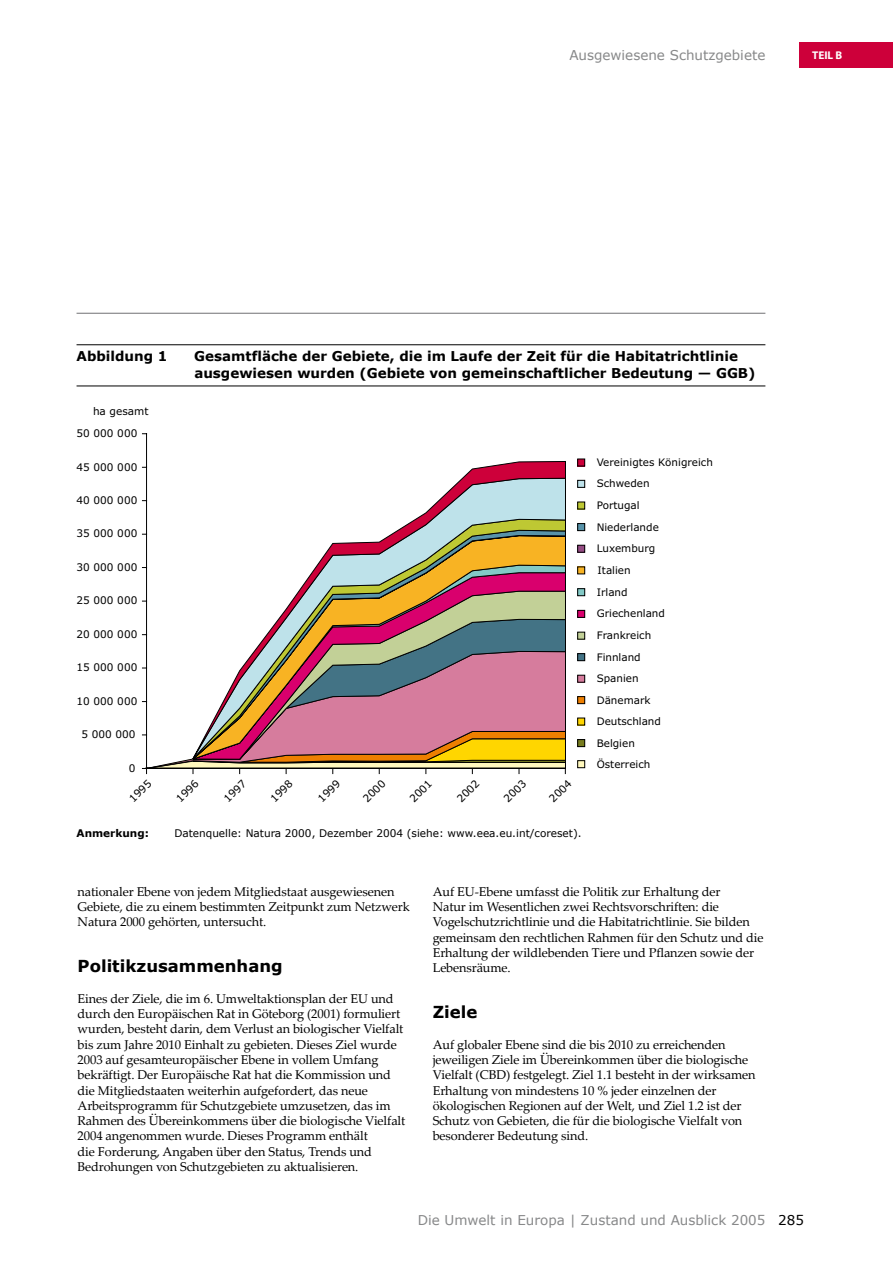
<style>
.page{position:relative;width:893px;height:1263px;background:#fff}
.page>*{position:absolute;margin:0;border:0;box-sizing:border-box;transform-origin:0 0}
.t1{font:700 16.5px "Verdana";color:#000}
.t2{font:700 13.5px/16.5px "Verdana";color:#000}
.t3{font:13.5px "Verdana";color:#878889}
.t4{font:12.75px/15.3px "Palatino Linotype";letter-spacing:-.01em;color:#000}
.t5{font:700 11.25px "Myriad";color:#fff}
.t6{font:10.5px "Verdana";color:#000}
.t7{font:700 10.5px "Verdana";color:#000}
.t8{font:10.35px/21.6px "Verdana";color:#000}
.s1{color:#000}
</style>
<div class="page">
<div style="left:799px;top:43px;width:94px;height:25px;background:#cd003a"></div>
<hr style="left:77px;top:313px;width:688px;height:1px;background:#707173">
<hr style="left:77px;top:344px;width:688px;height:1px;background:#000">
<hr style="left:77px;top:386px;width:688px;height:1px;background:#000">
<svg style="left:207px;top:461px;width:359px;height:270px"></svg>
<hr style="left:146px;top:434px;width:1px;height:334px;background:#000">
<svg style="left:142px;top:731px;width:424px;height:42px"></svg>
<div style="left:578px;top:459px;width:7px;height:7px;background:#cd003a"></div>
<div style="left:577px;top:459px;width:8px;height:7px;border:1px solid #000"></div>
<div style="left:578px;top:480px;width:7px;height:7px;background:#bee2ea"></div>
<div style="left:577px;top:480px;width:8px;height:8px;border:1px solid #000"></div>
<div style="left:578px;top:502px;width:7px;height:7px;background:#bec833"></div>
<div style="left:577px;top:502px;width:8px;height:7px;border:1px solid #000"></div>
<div style="left:578px;top:524px;width:7px;height:7px;background:#5893a9"></div>
<div style="left:577px;top:523px;width:8px;height:8px;border:1px solid #000"></div>
<div style="left:578px;top:545px;width:7px;height:7px;background:#954c84"></div>
<div style="left:577px;top:545px;width:8px;height:7px;border:1px solid #000"></div>
<div style="left:578px;top:567px;width:7px;height:7px;background:#f8b323"></div>
<div style="left:577px;top:567px;width:8px;height:7px;border:1px solid #000"></div>
<div style="left:578px;top:589px;width:7px;height:7px;background:#83c9c6"></div>
<div style="left:577px;top:588px;width:8px;height:8px;border:1px solid #000"></div>
<div style="left:578px;top:610px;width:7px;height:7px;background:#d9006d"></div>
<div style="left:577px;top:610px;width:8px;height:8px;border:1px solid #000"></div>
<div style="left:578px;top:632px;width:7px;height:7px;background:#c2d097"></div>
<div style="left:577px;top:632px;width:8px;height:7px;border:1px solid #000"></div>
<div style="left:578px;top:654px;width:7px;height:7px;background:#437385"></div>
<div style="left:577px;top:653px;width:8px;height:8px;border:1px solid #000"></div>
<div style="left:578px;top:675px;width:7px;height:7px;background:#d67c9d"></div>
<div style="left:577px;top:675px;width:8px;height:7px;border:1px solid #000"></div>
<div style="left:578px;top:697px;width:7px;height:7px;background:#ee7f00"></div>
<div style="left:577px;top:696px;width:8px;height:8px;border:1px solid #000"></div>
<div style="left:578px;top:718px;width:7px;height:7px;background:#ffd600"></div>
<div style="left:577px;top:718px;width:8px;height:7px;border:1px solid #000"></div>
<div style="left:578px;top:739px;width:7px;height:8px;background:#777c1f"></div>
<div style="left:577px;top:739px;width:8px;height:8px;border:1px solid #000"></div>
<div style="left:578px;top:761px;width:7px;height:7px;background:#fff8bd"></div>
<div style="left:577px;top:760px;width:8px;height:8px;border:1px solid #000"></div>
<p class="t3" style="left:569px;top:46px;width:198px">Ausgewiesene Schutzgebiete</p>
<p class="t5" style="left:812px;top:50px;width:32px">TEIL B</p>
<p class="t2" style="left:77px;top:348px;width:92px">Abbildung 1</p>
<p class="t2" style="left:194px;top:348px;width:563px">Gesamtfläche der Gebiete, die im Laufe der Zeit für die Habitatrichtlinie ausgewiesen wurden (Gebiete von gemeinschaftlicher Bedeutung — GGB)</p>
<p class="t6" style="left:93px;top:405px;width:57px">ha gesamt</p>
<p class="t6" style="left:77px;top:426px;width:62px">50 000 000</p>
<p class="t6" style="left:77px;top:460px;width:62px">45 000 000</p>
<p class="t6" style="left:77px;top:493px;width:62px">40 000 000</p>
<p class="t6" style="left:77px;top:527px;width:62px">35 000 000</p>
<p class="t6" style="left:77px;top:560px;width:62px">30 000 000</p>
<p class="t6" style="left:77px;top:594px;width:62px">25 000 000</p>
<p class="t6" style="left:77px;top:627px;width:62px">20 000 000</p>
<p class="t6" style="left:77px;top:661px;width:62px">15 000 000</p>
<p class="t6" style="left:77px;top:694px;width:62px">10 000 000</p>
<p class="t6" style="left:81px;top:728px;width:56px">5 000 000</p>
<p class="t6" style="left:129px;top:761px;width:8px">0</p>
<p class="t6" style="left:126px;top:796px;width:28px;rotate:-45deg">1995</p>
<p class="t6" style="left:173px;top:796px;width:28px;rotate:-45deg">1996</p>
<p class="t6" style="left:221px;top:796px;width:28px;rotate:-45deg">1997</p>
<p class="t6" style="left:267px;top:796px;width:28px;rotate:-45deg">1998</p>
<p class="t6" style="left:315px;top:796px;width:28px;rotate:-45deg">1999</p>
<p class="t6" style="left:360px;top:796px;width:28px;rotate:-45deg">2000</p>
<p class="t6" style="left:407px;top:796px;width:28px;rotate:-45deg">2001</p>
<p class="t6" style="left:454px;top:796px;width:28px;rotate:-45deg">2002</p>
<p class="t6" style="left:501px;top:796px;width:28px;rotate:-45deg">2003</p>
<p class="t6" style="left:546px;top:796px;width:28px;rotate:-45deg">2004</p>
<p class="t7" style="left:77px;top:827px;width:74px">Anmerkung:</p>
<p class="t6" style="left:174px;top:827px;width:409px">Datenquelle: Natura 2000, Dezember 2004 (siehe: www.eea.eu.int/coreset).</p>
<p class="t8" style="left:597px;top:451px;width:118px">Vereinigtes Königreich<br>Schweden<br>Portugal<br>Niederlande<br>Luxemburg<br>Italien<br>Irland<br>Griechenland<br>Frankreich<br>Finnland<br>Spanien<br>Dänemark<br>Deutschland<br>Belgien<br>Österreich</p>
<p class="t4" style="left:78px;top:883px;width:334px">nationaler Ebene von jedem Mitgliedstaat ausgewiesenen<br>Gebiete, die zu einem bestimmten Zeitpunkt zum Netzwerk<br>Natura 2000 gehörten, untersucht.</p>
<p class="t1" style="left:78px;top:955px;width:207px">Politikzusammenhang</p>
<p class="t4" style="left:78px;top:990px;width:329px">Eines der Ziele, die im 6. Umweltaktionsplan der EU und durch den Europäischen Rat in Göteborg (2001) formuliert wurden, besteht darin, dem Verlust an biologischer Vielfalt bis zum Jahre 2010 Einhalt zu gebieten. Dieses Ziel wurde 2003 auf gesamteuropäischer Ebene in vollem Umfang bekräftigt. Der Europäische Rat hat die Kommission und die Mitgliedstaaten weiterhin aufgefordert, das neue Arbeitsprogramm für Schutzgebiete umzusetzen, das im Rahmen des Übereinkommens über die biologische Vielfalt 2004 angenommen wurde. Dieses Programm enthält<br>die Forderung, Angaben über den Status, Trends und Bedrohungen von Schutzgebieten zu aktualisieren.</p>
<p class="t4" style="left:433px;top:883px;width:332px">Auf EU-Ebene umfasst die Politik zur Erhaltung der<br>Natur im Wesentlichen zwei Rechtsvorschriften: die Vogelschutzrichtlinie und die Habitatrichtlinie. Sie bilden gemeinsam den rechtlichen Rahmen für den Schutz und die Erhaltung der wildlebenden Tiere und Pflanzen sowie der Lebensräume.</p>
<p class="t1" style="left:433px;top:1001px;width:46px">Ziele</p>
<p class="t4" style="left:433px;top:1036px;width:324px">Auf globaler Ebene sind die bis 2010 zu erreichenden jeweiligen Ziele im Übereinkommen über die biologische Vielfalt (CBD) festgelegt. Ziel 1.1 besteht in der wirksamen Erhaltung von mindestens 10 % jeder einzelnen der ökologischen Regionen auf der Welt, und Ziel 1.2 ist der Schutz von Gebieten, die für die biologische Vielfalt von besonderer Bedeutung sind.</p>
<p class="t3" style="left:418px;top:1211px;width:388px">Die Umwelt in Europa | Zustand und Ausblick 2005 <span class="s1">285</span></p>
</div>
